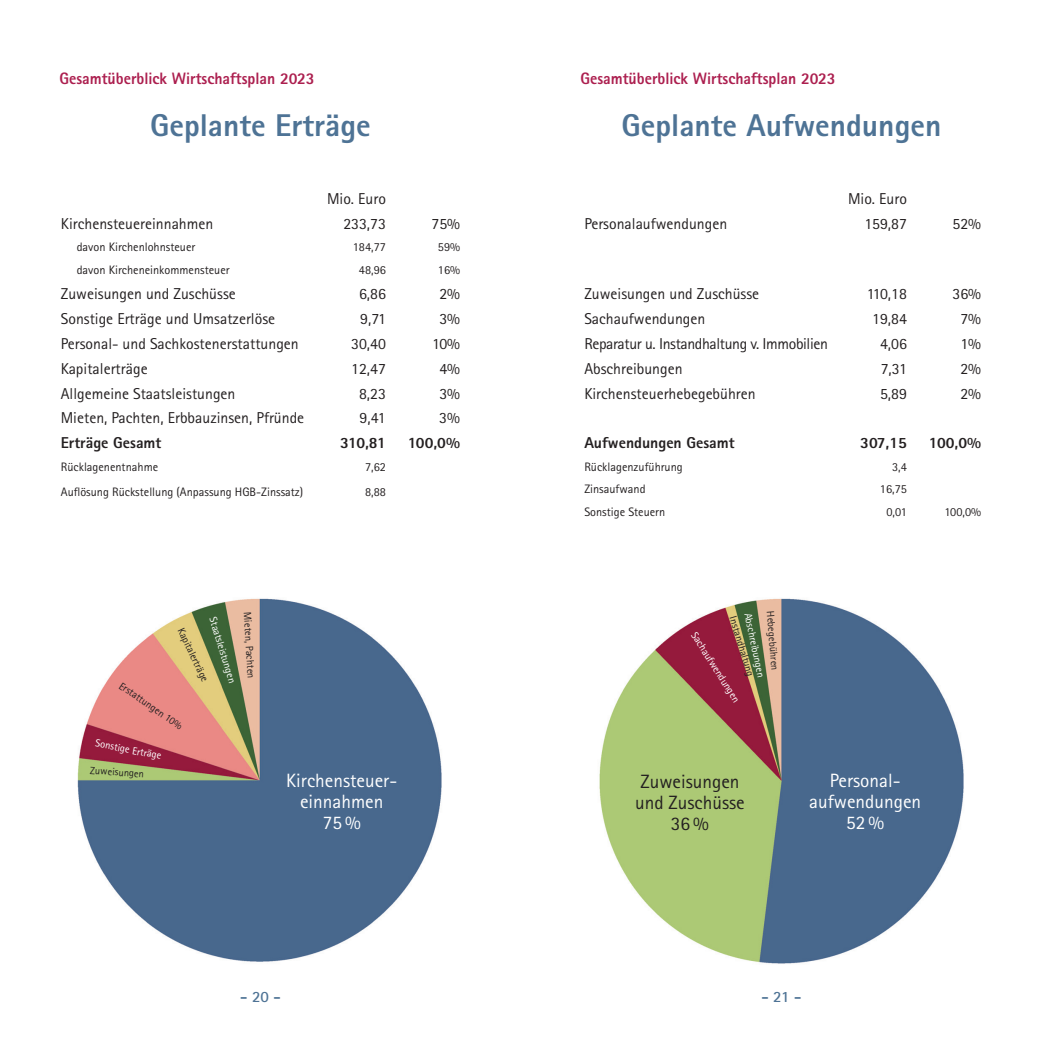
<style>
.page{position:relative;width:1042px;height:1042px;background:#fff}
.page>*{position:absolute;margin:0;border:0;box-sizing:border-box;transform-origin:0 0}
.t1{font:800 31.5px "Rotis Sans Serif Pro";color:#4e7395}
.t2{font:19.25px/21px "Rotis Sans Serif Pro";color:#fff;text-align:center}
.t3{font:19.25px/21px "Rotis Sans Serif Pro";color:#231f20;text-align:center}
.t4{font:800 16.45px "Rotis Sans Serif Pro";color:#ac1f4f;scale:.95 1}
.t5{font:15.75px "Rotis Sans Serif Pro";color:#231f20}
.t6{font:800 15.75px "Rotis Sans Serif Pro";color:#231f20}
.t7{font:15.75px "Rotis Sans Serif Pro";letter-spacing:-.025em;color:#231f20}
.t8{font:700 15.75px "Rotis Sans Serif Pro";color:#4e7395}
.t9{font:12.25px "Rotis Sans Serif Pro";color:#231f20}
.t10{font:10.5px "Rotis Sans Serif Pro";color:#231f20}
.t11{font:10.5px "Rotis Sans Serif Pro";color:#fff}
</style>
<div class="page">
<img style="left:599px;top:598px;width:365px;height:366px">
<img style="left:77px;top:598px;width:365px;height:364px">
<p class="t4" style="left:60px;top:68px;width:270px">Gesamtüberblick Wirtschaftsplan 2023</p>
<p class="t4" style="left:580px;top:68px;width:270px">Gesamtüberblick Wirtschaftsplan 2023</p>
<h1 class="t1" style="left:150px;top:105px;width:222px">Geplante Erträge</h1>
<h1 class="t1" style="left:621px;top:105px;width:321px">Geplante Aufwendungen</h1>
<p class="t5" style="left:327px;top:189px;width:60px">Mio. Euro</p>
<p class="t5" style="left:61px;top:214px;width:154px">Kirchensteuereinnahmen</p>
<p class="t5" style="left:343px;top:214px;width:44px">233,73</p>
<p class="t5" style="left:431px;top:214px;width:30px">75%</p>
<p class="t9" style="left:77px;top:240px;width:120px">davon Kirchenlohnsteuer</p>
<p class="t9" style="left:353px;top:240px;width:35px">184,77</p>
<p class="t9" style="left:438px;top:240px;width:24px">59%</p>
<p class="t9" style="left:77px;top:262px;width:154px">davon Kircheneinkommensteuer</p>
<p class="t9" style="left:359px;top:262px;width:28px">48,96</p>
<p class="t9" style="left:438px;top:262px;width:24px">16%</p>
<p class="t5" style="left:61px;top:284px;width:176px">Zuweisungen und Zuschüsse</p>
<p class="t5" style="left:359px;top:284px;width:28px">6,86</p>
<p class="t5" style="left:439px;top:284px;width:22px">2%</p>
<p class="t5" style="left:61px;top:309px;width:216px">Sonstige Erträge und Umsatzerlöse</p>
<p class="t5" style="left:360px;top:309px;width:27px">9,71</p>
<p class="t5" style="left:439px;top:309px;width:22px">3%</p>
<p class="t5" style="left:61px;top:334px;width:239px">Personal- und Sachkostenerstattungen</p>
<p class="t5" style="left:351px;top:334px;width:36px">30,40</p>
<p class="t5" style="left:432px;top:334px;width:30px">10%</p>
<p class="t5" style="left:61px;top:359px;width:88px">Kapitalerträge</p>
<p class="t5" style="left:351px;top:359px;width:36px">12,47</p>
<p class="t5" style="left:439px;top:359px;width:22px">4%</p>
<p class="t5" style="left:61px;top:384px;width:176px">Allgemeine Staatsleistungen</p>
<p class="t5" style="left:359px;top:384px;width:28px">8,23</p>
<p class="t5" style="left:439px;top:384px;width:22px">3%</p>
<p class="t5" style="left:61px;top:409px;width:245px">Mieten, Pachten, Erbbauzinsen, Pfründe</p>
<p class="t5" style="left:360px;top:409px;width:28px">9,41</p>
<p class="t5" style="left:439px;top:409px;width:22px">3%</p>
<p class="t6" style="left:61px;top:433px;width:102px">Erträge Gesamt</p>
<p class="t6" style="left:340px;top:433px;width:47px">310,81</p>
<p class="t6" style="left:408px;top:433px;width:54px">100,0%</p>
<p class="t9" style="left:61px;top:459px;width:99px">Rücklagenentnahme</p>
<p class="t9" style="left:365px;top:459px;width:22px">7,62</p>
<p class="t9" style="left:61px;top:484px;width:244px">Auflösung Rückstellung (Anpassung HGB-Zinssatz)</p>
<p class="t9" style="left:365px;top:484px;width:22px">8,88</p>
<p class="t11" style="left:219px;top:615px;width:70px;rotate:73deg">Staatsleistungen</p>
<p class="t10" style="left:186px;top:626px;width:59px;rotate:64deg">Kapitalerträge</p>
<p class="t10" style="left:124px;top:680px;width:76px;rotate:34deg">Erstattungen 10%</p>
<p class="t11" style="left:100px;top:733px;width:69px;rotate:16deg">Sonstige Erträge</p>
<p class="t11" style="left:97px;top:737px;width:69px;rotate:11deg">Sonstige Erträge</p>
<p class="t10" style="left:91px;top:764px;width:56px;rotate:4deg">Zuweisungen</p>
<p class="t10" style="left:253px;top:611px;width:68px;rotate:86deg">Mieten, Pachten</p>
<p class="t2" style="left:286px;top:770px;width:112px">Kirchensteuer&shy;einnahmen<br>75 %</p>
<p class="t5" style="left:848px;top:189px;width:60px">Mio. Euro</p>
<p class="t5" style="left:584px;top:214px;width:144px">Personalaufwendungen</p>
<p class="t5" style="left:864px;top:214px;width:44px">159,87</p>
<p class="t5" style="left:952px;top:214px;width:30px">52%</p>
<p class="t5" style="left:584px;top:284px;width:176px">Zuweisungen und Zuschüsse</p>
<p class="t5" style="left:866px;top:284px;width:42px">110,18</p>
<p class="t5" style="left:952px;top:284px;width:30px">36%</p>
<p class="t5" style="left:584px;top:309px;width:123px">Sachaufwendungen</p>
<p class="t5" style="left:872px;top:309px;width:36px">19,84</p>
<p class="t5" style="left:960px;top:309px;width:22px">7%</p>
<p class="t7" style="left:584px;top:334px;width:245px">Reparatur u. Instandhaltung v. Immobilien</p>
<p class="t5" style="left:880px;top:334px;width:28px">4,06</p>
<p class="t5" style="left:960px;top:334px;width:22px">1%</p>
<p class="t5" style="left:584px;top:359px;width:100px">Abschreibungen</p>
<p class="t5" style="left:880px;top:359px;width:28px">7,31</p>
<p class="t5" style="left:960px;top:359px;width:22px">2%</p>
<p class="t5" style="left:584px;top:384px;width:173px">Kirchensteuerhebegebühren</p>
<p class="t5" style="left:880px;top:384px;width:28px">5,89</p>
<p class="t5" style="left:960px;top:384px;width:22px">2%</p>
<p class="t6" style="left:584px;top:433px;width:152px">Aufwendungen Gesamt</p>
<p class="t6" style="left:860px;top:433px;width:48px">307,15</p>
<p class="t6" style="left:929px;top:433px;width:54px">100,0%</p>
<p class="t9" style="left:584px;top:459px;width:100px">Rücklagenzuführung</p>
<p class="t9" style="left:892px;top:459px;width:16px">3,4</p>
<p class="t9" style="left:584px;top:482px;width:63px">Zinsaufwand</p>
<p class="t9" style="left:880px;top:482px;width:28px">16,75</p>
<p class="t9" style="left:584px;top:504px;width:82px">Sonstige Steuern</p>
<p class="t9" style="left:886px;top:504px;width:22px">0,01</p>
<p class="t9" style="left:944px;top:504px;width:38px">100,0%</p>
<p class="t11" style="left:754px;top:612px;width:67px;rotate:78deg">Abschreibungen</p>
<p class="t10" style="left:776px;top:610px;width:61px;rotate:85deg">Hebegebühren</p>
<p class="t10" style="left:739px;top:614px;width:64px;rotate:73deg">Instandhaltung</p>
<p class="t11" style="left:699px;top:630px;width:82px;rotate:57deg">Sachaufwendungen</p>
<p class="t3" style="left:635px;top:771px;width:111px">Zuweisungen und Zuschüsse<br>36 %</p>
<p class="t2" style="left:809px;top:770px;width:113px">Personal&shy;aufwendungen<br>52 %</p>
<p class="t8" style="left:240px;top:987px;width:42px">- 20 -</p>
<p class="t8" style="left:761px;top:987px;width:42px">- 21 -</p>
</div>
